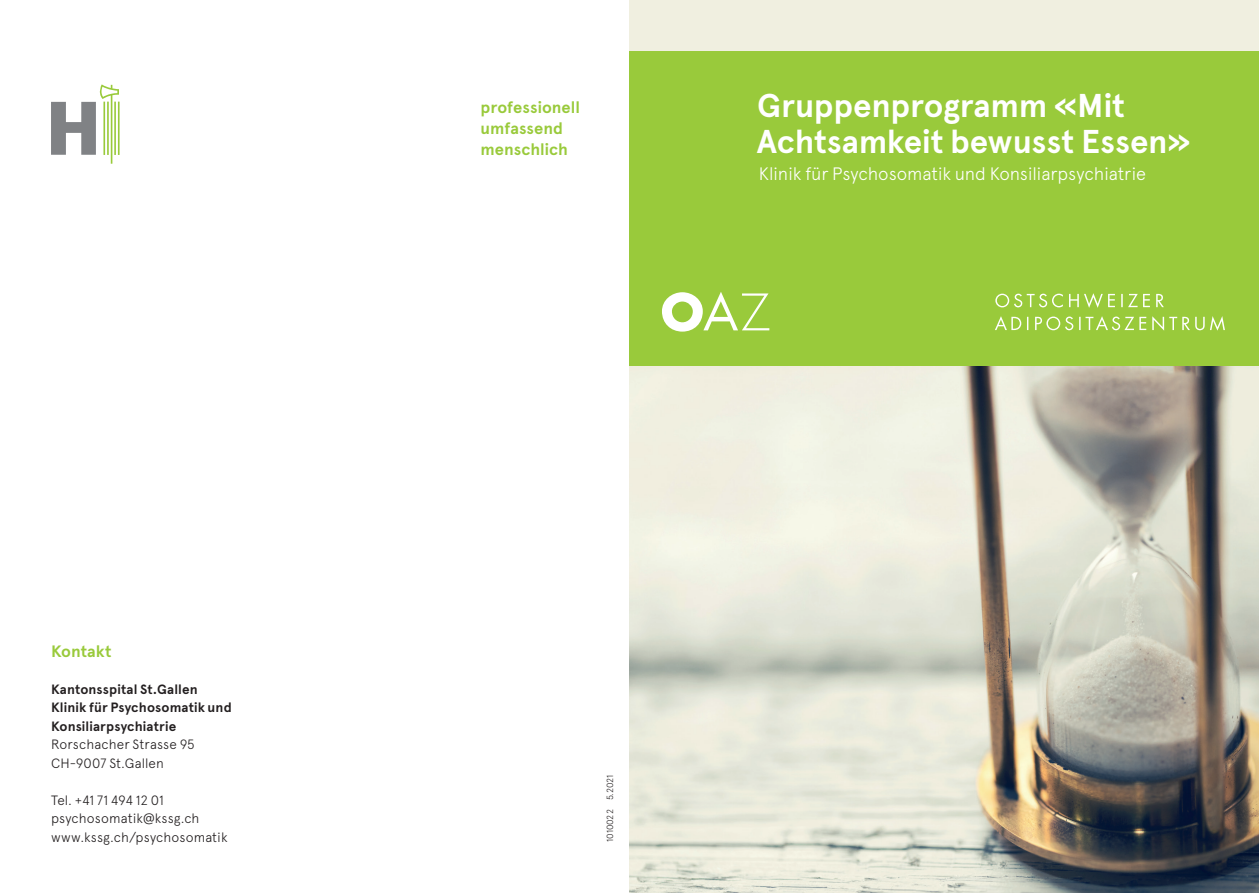
<style>
.page{position:relative;width:1259px;height:893px;background:#fff}
.page>*{position:absolute;margin:0;border:0;box-sizing:border-box;transform-origin:0 0}
.t1{font:700 33px/36px "Apercu";letter-spacing:-.005em;color:#fff}
.t2{font:300 18px "Apercu";letter-spacing:-.01em;color:#fff}
.t3{font:700 16.5px/21px "Apercu";color:#99ca3b}
.t4{font:300 13.5px/18.5px "Apercu";letter-spacing:.01em;color:#231f20}
.t5{font:700 13.5px/18.5px "Apercu";letter-spacing:.01em;color:#231f20}
.t6{font:300 9px "Apercu";letter-spacing:-.015em;color:#231f20}
</style>
<div class="page">
<div style="left:629px;top:0;width:630px;height:143px;background:#f0efe0"></div>
<img style="left:629px;top:366px;width:630px;height:527px">
<div style="left:629px;top:51px;width:630px;height:315px;background:#99ca3b"></div>
<svg style="left:662px;top:292px;width:107px;height:40px"></svg>
<svg style="left:995px;top:316px;width:230px;height:15px"></svg>
<svg style="left:995px;top:293px;width:168px;height:15px"></svg>
<svg style="left:51px;top:84px;width:69px;height:80px"></svg>
<p class="t3" style="left:51px;top:641px;width:62px">Kontakt</p>
<p class="t5" style="left:51px;top:680px;width:182px">Kantonsspital St.Gallen<br>Klinik für Psychosomatik und<br>Konsiliarpsychiatrie</p>
<p class="t4" style="left:51px;top:735px;width:145px">Rorschacher Strasse 95<br>CH-9007 St.Gallen</p>
<p class="t4" style="left:51px;top:791px;width:178px">Tel. +41 71 494 12 01 psychosomatik@kssg.ch www.kssg.ch/psychosomatik</p>
<p class="t3" style="left:480px;top:97px;width:101px">professionell umfassend menschlich</p>
<h1 class="t1" style="left:756px;top:88px;width:435px">Gruppenprogramm «Mit<br>Achtsamkeit bewusst Essen»</h1>
<h2 class="t2" style="left:759px;top:163px;width:389px">Klinik für Psychosomatik und Konsiliarpsychiatrie</h2>
<p class="t6" style="left:604px;top:842px;width:68px;rotate:-90deg">1010022 5.2021</p>
</div>
